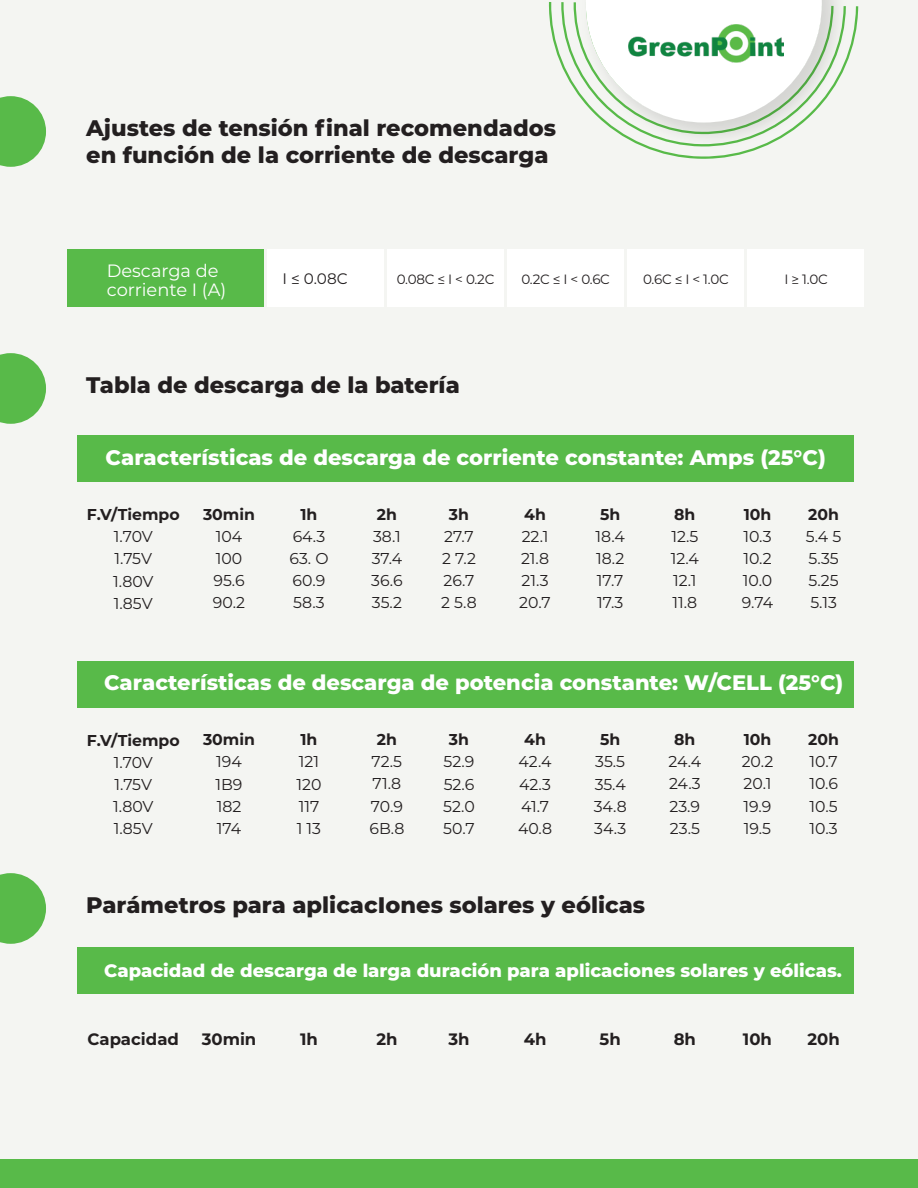
<style>
.page{position:relative;width:918px;height:1188px;background:#f4f5f2}
.page>*{position:absolute;margin:0;border:0;box-sizing:border-box;transform-origin:0 0}
.t1{font:800 22.5px/27px "Montserrat";color:#231f20}
.t2{font:800 21px "Montserrat";color:#fff}
.t3{font:800 18px "Montserrat";color:#fff}
.t4{font:17.85px/18.6px "Montserrat";color:#fff}
.t5{font:700 16.5px "Montserrat";color:#231f20}
.t6{font:15.75px/22px "Montserrat";color:#231f20;text-align:justify}
.t7{font:700 15.75px "Montserrat";color:#231f20}
.t8{font:15.3px "Montserrat";color:#231f20}
.t9{font:13.5px "Montserrat";letter-spacing:-.02em;color:#231f20}
</style>
<div class="page">
<svg style="left:548px;top:2px;width:310px;height:157px"></svg>
<img style="left:574px;top:2px;width:282px;height:154px">
<svg style="left:561px;top:0;width:285px;height:148px"></svg>
<img style="left:628px;top:25px;width:156px;height:38px">
<div style="left:0;top:1159px;width:918px;height:29px;background:#58ba49"></div>
<svg style="left:0;top:96px;width:46px;height:71px"></svg>
<svg style="left:0;top:353px;width:46px;height:71px"></svg>
<svg style="left:0;top:873px;width:46px;height:71px"></svg>
<div style="left:67px;top:250px;width:196px;height:57px;background:#58ba49"></div>
<div style="left:77px;top:436px;width:777px;height:46px;background:#58ba49"></div>
<div style="left:267px;top:250px;width:117px;height:57px;background:#fff"></div>
<div style="left:387px;top:250px;width:117px;height:57px;background:#fff"></div>
<div style="left:507px;top:250px;width:117px;height:57px;background:#fff"></div>
<div style="left:627px;top:250px;width:117px;height:57px;background:#fff"></div>
<div style="left:748px;top:250px;width:116px;height:57px;background:#fff"></div>
<div style="left:77px;top:661px;width:777px;height:46px;background:#58ba49"></div>
<div style="left:77px;top:948px;width:777px;height:46px;background:#58ba49"></div>
<h1 class="t1" style="left:86px;top:113px;width:471px">Ajustes de tensión final recomendados en función de la corriente de descarga</h1>
<p class="t4" style="left:107px;top:261px;width:121px">Descarga de corriente I (A)</p>
<p class="t8" style="left:283px;top:268px;width:67px">I ≤ 0.08C</p>
<p class="t9" style="left:397px;top:270px;width:99px">0.08C ≤ I &lt; 0.2C</p>
<p class="t9" style="left:521px;top:270px;width:90px">0.2C ≤ I &lt; 0.6C</p>
<p class="t9" style="left:643px;top:270px;width:87px">0.6C ≤ I &lt; 1.0C</p>
<p class="t9" style="left:784px;top:270px;width:45px">I ≥ 1.0C</p>
<h1 class="t1" style="left:86px;top:370px;width:375px">Tabla de descarga de la batería</h1>
<h2 class="t2" style="left:106px;top:442px;width:722px">Características de descarga de corriente constante: Amps (25°C)</h2>
<p class="t7" style="left:449px;top:503px;width:22px">3h</p>
<p class="t6" style="left:441px;top:525px;width:37px;text-align:left">27.7<br>2 7.2<br>26.7<br>2 5.8</p>
<p class="t7" style="left:87px;top:503px;width:94px">F.V/Tiempo</p>
<p class="t6" style="left:113px;top:525px;width:42px">1.70V 1.75V 1.80V 1.85V</p>
<p class="t7" style="left:203px;top:503px;width:54px">30min</p>
<p class="t6" style="left:213px;top:525px;width:34px;text-align:left">104<br>100<br>95.6<br>90.2</p>
<p class="t7" style="left:808px;top:503px;width:32px">20h</p>
<p class="t6" style="left:806px;top:525px;width:37px;text-align:left">5.4 5<br>5.35<br>5.25<br>5.13</p>
<p class="t7" style="left:744px;top:503px;width:29px">10h</p>
<p class="t6" style="left:742px;top:525px;width:33px">10.3<br>10.2<br>10.0<br>9.74</p>
<p class="t7" style="left:377px;top:503px;width:22px">2h</p>
<p class="t6" style="left:371px;top:525px;width:33px">38.1<br>37.4<br>36.6<br>35.2</p>
<p class="t7" style="left:674px;top:503px;width:23px">8h</p>
<p class="t6" style="left:671px;top:525px;width:30px;text-align:left">12.5<br>12.4<br>12.1<br>11.8</p>
<p class="t7" style="left:300px;top:503px;width:19px">1h</p>
<p class="t6" style="left:293px;top:525px;width:34px">64.3</p>
<p class="t6" style="left:289px;top:547px;width:41px;text-align:left">63. O<br>60.9<br>58.3</p>
<p class="t7" style="left:600px;top:503px;width:22px">5h</p>
<p class="t6" style="left:596px;top:525px;width:31px">18.4<br>18.2<br>17.7<br>17.3</p>
<p class="t7" style="left:524px;top:503px;width:23px">4h</p>
<p class="t6" style="left:519px;top:525px;width:33px;text-align:left">22.1<br>21.8<br>21.3<br>20.7</p>
<h2 class="t2" style="left:104px;top:668px;width:741px">Características de descarga de potencia constante: W/CELL (25°C)</h2>
<p class="t7" style="left:87px;top:729px;width:94px">F.V/Tiempo</p>
<p class="t6" style="left:113px;top:751px;width:42px">1.70V 1.75V 1.80V 1.85V</p>
<p class="t7" style="left:203px;top:728px;width:54px">30min</p>
<p class="t6" style="left:215px;top:750px;width:29px">194<br>1B9<br>182<br>174</p>
<p class="t7" style="left:300px;top:728px;width:19px">1h</p>
<p class="t6" style="left:297px;top:750px;width:26px;text-align:left">121<br>120<br>117<br>1 13</p>
<p class="t7" style="left:377px;top:728px;width:22px">2h</p>
<p class="t6" style="left:369px;top:750px;width:36px;text-align:left">72.5<br>71.8<br>70.9<br>6B.8</p>
<p class="t7" style="left:449px;top:728px;width:22px">3h</p>
<p class="t6" style="left:443px;top:750px;width:33px">52.9<br>52.6<br>52.0<br>50.7</p>
<p class="t7" style="left:524px;top:728px;width:23px">4h</p>
<p class="t6" style="left:518px;top:750px;width:36px;text-align:left">42.4<br>42.3<br>41.7<br>40.8</p>
<p class="t7" style="left:600px;top:728px;width:22px">5h</p>
<p class="t6" style="left:594px;top:750px;width:35px">35.5<br>35.4<br>34.8<br>34.3</p>
<h1 class="t1" style="left:86px;top:890px;width:560px">Parámetros para aplicacIones solares y eólicas</h1>
<p class="t7" style="left:674px;top:728px;width:23px">8h</p>
<p class="t6" style="left:668px;top:750px;width:34px">24.4<br>24.3<br>23.9<br>23.5</p>
<p class="t7" style="left:744px;top:728px;width:29px">10h</p>
<p class="t6" style="left:742px;top:750px;width:33px">20.2<br>20.1<br>19.9<br>19.5</p>
<p class="t7" style="left:808px;top:728px;width:32px">20h</p>
<p class="t6" style="left:809px;top:750px;width:30px">10.7<br>10.6<br>10.5<br>10.3</p>
<p class="t3" style="left:104px;top:957px;width:739px">Capacidad de descarga de larga duración para aplicaciones solares y eólicas.</p>
<p class="t5" style="left:88px;top:1028px;width:93px">Capacidad</p>
<p class="t5" style="left:202px;top:1027px;width:56px">30min</p>
<p class="t5" style="left:300px;top:1027px;width:19px">1h</p>
<p class="t5" style="left:376px;top:1027px;width:23px">2h</p>
<p class="t5" style="left:448px;top:1027px;width:23px">3h</p>
<p class="t5" style="left:524px;top:1027px;width:24px">4h</p>
<p class="t5" style="left:600px;top:1027px;width:23px">5h</p>
<p class="t5" style="left:674px;top:1027px;width:24px">8h</p>
<p class="t5" style="left:743px;top:1027px;width:31px">10h</p>
<p class="t5" style="left:807px;top:1027px;width:34px">20h</p>
</div>
